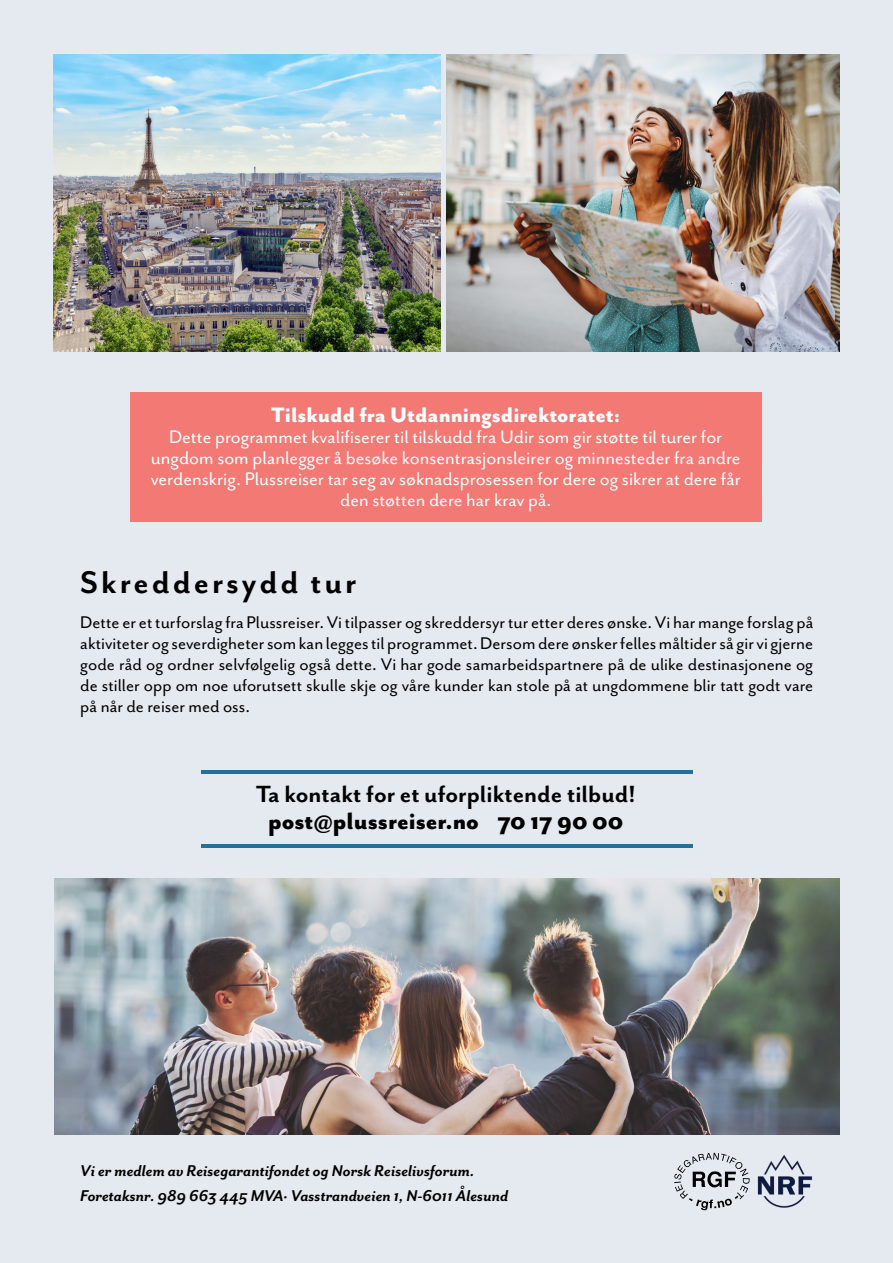
<style>
.page{position:relative;width:893px;height:1263px;background:#e5eaf0}
.page>*{position:absolute;margin:0;border:0;box-sizing:border-box;transform-origin:0 0}
.TOC_Header_Text{font:700 36px "Mr Eaves San OT";letter-spacing:.08em;color:#000}
.Body_Text_-_For_Excerpt{font:700 27px "Mr Eaves San OT";color:#000}
.Body_Text_-_For_Excerpt-2{font:800 27px "Mr Eaves San OT";color:#000}
.Body_Text_-_For_Excerpt-3{font:800 24px "Mr Eaves San OT";color:#fff}
.Body_Text_-_For_Excerpt-4{font:21px/21px "Mr Eaves San OT";color:#fff;text-align:center}
.Body_Text_-_For_Excerpt-5{font:19.5px/21px "Mr Eaves San OT";color:#000;text-align:justify}
.t1{font:italic 700 18px "Mr Eaves San OT";color:#000}
</style>
<div class="page">
<img style="left:54px;top:878px;width:785px;height:256px">
<svg style="left:674px;top:1153px;width:76px;height:57px"></svg>
<img style="left:757px;top:1155px;width:56px;height:53px">
<hr style="left:201px;top:770px;width:491px;height:3px;background:#23709a">
<hr style="left:201px;top:844px;width:491px;height:4px;background:#23709a">
<div style="left:130px;top:393px;width:631px;height:129px;background:#f27974"></div>
<img style="left:447px;top:54px;width:392px;height:297px">
<img style="left:53px;top:54px;width:387px;height:297px">
<p class="Body_Text_-_For_Excerpt-3" style="left:271px;top:402px;width:350px">Tilskudd fra Utdanningsdirektoratet:</p>
<p class="Body_Text_-_For_Excerpt-4" style="left:151px;top:426px;width:592px">Dette programmet kvalifiserer til tilskudd fra Udir som gir støtte til turer for ungdom som planlegger å besøke konsentrasjonsleirer og minnesteder fra andre verdenskrig. Plussreiser tar seg av søknadsprosessen for dere og sikrer at dere får den støtten dere har krav på.</p>
<p class="TOC_Header_Text" style="left:80px;top:563px;width:278px">Skreddersydd tur</p>
<p class="Body_Text_-_For_Excerpt-5" style="left:80px;top:612px;width:735px">Dette er et turforslag fra Plussreiser. Vi tilpasser og skreddersyr tur etter deres ønske. Vi har mange forslag på aktiviteter og severdigheter som kan legges til programmet. Dersom dere ønsker felles måltider så gir vi gjerne gode råd og ordner selvfølgelig også dette. Vi har gode samarbeidspartnere på de ulike destinasjonene og de stiller opp om noe uforutsett skulle skje og våre kunder kan stole på at ungdommene blir tatt godt vare på når de reiser med oss.</p>
<p class="Body_Text_-_For_Excerpt" style="left:256px;top:779px;width:381px">Ta kontakt for et uforpliktende tilbud!</p>
<p class="Body_Text_-_For_Excerpt-2" style="left:268px;top:806px;width:357px">post@plussreiser.no 70 17 90 00</p>
<p class="t1" style="left:80px;top:1161px;width:396px">Vi er medlem av Reisegarantifondet og Norsk Reiselivsforum.</p>
<p class="t1" style="left:80px;top:1186px;width:429px">Foretaksnr. 989 663 445 MVA· Vasstrandveien 1, N-6011 Ålesund</p>
</div>
